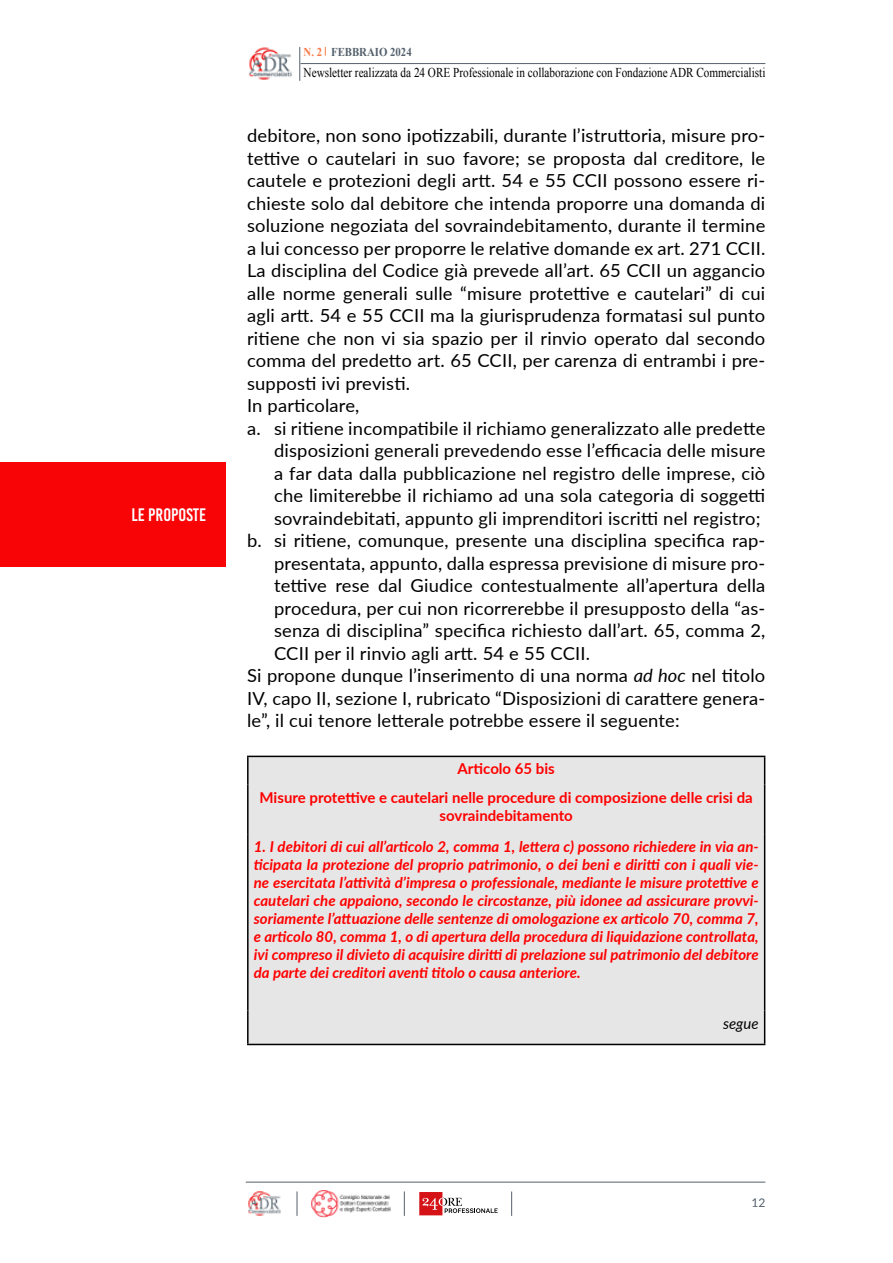
<style>
.page{position:relative;width:893px;height:1263px;background:#fff}
.page>*{position:absolute;margin:0;border:0;box-sizing:border-box;transform-origin:0 0}
.t1{font:18px "Lato";letter-spacing:.01em;color:#000}
.t2{font:18px "Bebas Kai";color:#fff}
.t3{font:italic 700 15px/18px "Lato";color:#f00;text-align:justify}
.t4{font:700 15px/28.3px "Lato";color:#f00;text-align:center}
.t5{font:italic 15px "Lato";color:#000}
.t6{font:13.5px "Times New Roman";color:#000;scale:.83 1}
.t7{font:700 12px "Times New Roman";color:#54606c;scale:.9 1}
.t8{font:12px "Lato";color:#54606c}
.s1{color:#f87847}
.s2{font-style:italic}
</style>
<div class="page">
<hr style="left:246px;top:1182px;width:519px;height:1px;background:#54606c">
<svg style="left:511px;top:1191px;width:1px;height:25px"></svg>
<svg style="left:297px;top:1191px;width:1px;height:25px"></svg>
<img style="left:248px;top:1191px;width:33px;height:25px">
<svg style="left:404px;top:1191px;width:1px;height:25px"></svg>
<img style="left:311px;top:1190px;width:80px;height:27px">
<svg style="left:419px;top:1192px;width:79px;height:23px"></svg>
<hr style="left:299px;top:47px;width:1px;height:34px;background:#54606c">
<hr style="left:301px;top:63px;width:464px;height:1px;background:#54606c">
<div style="left:0;top:462px;width:225px;height:105px;background:#f80406"></div>
<img style="left:249px;top:47px;width:43px;height:33px">
<div style="left:249px;top:757px;width:515px;height:287px;background:#e7e6e6"></div>
<hr style="left:247px;top:756px;width:518px;height:1px;background:#000">
<hr style="left:247px;top:757px;width:2px;height:28px;background:#000">
<svg style="left:764px;top:757px;width:1px;height:28px"></svg>
<hr style="left:247px;top:785px;width:2px;height:49px;background:#000">
<hr style="left:764px;top:785px;width:1px;height:49px;background:#000">
<hr style="left:247px;top:834px;width:2px;height:176px;background:#000">
<hr style="left:764px;top:834px;width:1px;height:176px;background:#000">
<hr style="left:247px;top:1010px;width:2px;height:34px;background:#000">
<hr style="left:764px;top:1010px;width:1px;height:34px;background:#000">
<hr style="left:247px;top:1044px;width:518px;height:1px;background:#000">
<p class="t2" style="left:132px;top:505px;width:76px">LE PROPOSTE</p>
<p class="t7" style="left:304px;top:43px;width:122px"><span class="s1">N. 2</span> FEBBRAIO 2024</p>
<p class="t6" style="left:304px;top:63px;width:558px">Newsletter realizzata da 24 ORE Professionale in collaborazione con Fondazione ADR Commercialisti</p>
<p class="t1" style="left:247px;top:123px;width:520px">debitore, non sono ipotizzabili, durante l’istruttoria, misure pro-</p>
<p class="t1" style="left:247px;top:145px;width:520px">tettive o cautelari in suo favore; se proposta dal creditore, le</p>
<p class="t1" style="left:247px;top:168px;width:520px">cautele e protezioni degli artt. 54 e 55 CCII possono essere ri-</p>
<p class="t1" style="left:247px;top:190px;width:520px">chieste solo dal debitore che intenda proporre una domanda di</p>
<p class="t1" style="left:247px;top:213px;width:520px">soluzione negoziata del sovraindebitamento, durante il termine</p>
<p class="t1" style="left:247px;top:235px;width:520px">a lui concesso per proporre le relative domande ex art. 271 CCII.</p>
<p class="t1" style="left:247px;top:258px;width:520px">La disciplina del Codice già prevede all’art. 65 CCII un aggancio</p>
<p class="t1" style="left:247px;top:280px;width:520px">alle norme generali sulle “misure protettive e cautelari” di cui</p>
<p class="t1" style="left:247px;top:303px;width:520px">agli artt. 54 e 55 CCII ma la giurisprudenza formatasi sul punto</p>
<p class="t1" style="left:247px;top:325px;width:520px">ritiene che non vi sia spazio per il rinvio operato dal secondo</p>
<p class="t1" style="left:247px;top:348px;width:520px">comma del predetto art. 65 CCII, per carenza di entrambi i pre-</p>
<p class="t1" style="left:247px;top:370px;width:165px">supposti ivi previsti.</p>
<p class="t1" style="left:247px;top:393px;width:114px">In particolare,</p>
<p class="t1" style="left:247px;top:415px;width:520px">a. si ritiene incompatibile il richiamo generalizzato alle predette</p>
<p class="t1" style="left:274px;top:438px;width:493px">disposizioni generali prevedendo esse l’efficacia delle misure</p>
<p class="t1" style="left:274px;top:460px;width:493px">a far data dalla pubblicazione nel registro delle imprese, ciò</p>
<p class="t1" style="left:274px;top:483px;width:493px">che limiterebbe il richiamo ad una sola categoria di soggetti</p>
<p class="t1" style="left:274px;top:505px;width:488px">sovraindebitati, appunto gli imprenditori iscritti nel registro;</p>
<p class="t1" style="left:247px;top:528px;width:520px">b. si ritiene, comunque, presente una disciplina specifica rap-</p>
<p class="t1" style="left:274px;top:550px;width:493px">presentata, appunto, dalla espressa previsione di misure pro-</p>
<p class="t1" style="left:274px;top:573px;width:493px">tettive rese dal Giudice contestualmente all’apertura della</p>
<p class="t1" style="left:274px;top:595px;width:493px">procedura, per cui non ricorrerebbe il presupposto della “as-</p>
<p class="t1" style="left:274px;top:618px;width:493px">senza di disciplina” specifica richiesto dall’art. 65, comma 2,</p>
<p class="t1" style="left:274px;top:640px;width:318px">CCII per il rinvio agli artt. 54 e 55 CCII.</p>
<p class="t1" style="left:247px;top:663px;width:520px">Si propone dunque l’inserimento di una norma <span class="s2">ad hoc</span> nel titolo</p>
<p class="t1" style="left:247px;top:685px;width:520px">IV, capo II, sezione I, rubricato “Disposizioni di carattere genera-</p>
<p class="t1" style="left:247px;top:708px;width:434px">le”, il cui tenore letterale potrebbe essere il seguente:</p>
<p class="t4" style="left:260px;top:754px;width:495px">Articolo 65 bis<br>Misure protettive e cautelari nelle procedure di composizione delle crisi da</p>
<p class="t4" style="left:440px;top:800px;width:135px">sovraindebitamento</p>
<p class="t3" style="left:254px;top:837px;width:506px">1. I debitori di cui all’articolo 2, comma 1, lettera c) possono richiedere in via an&shy;ticipata la protezione del proprio patrimonio, o dei beni e diritti con i quali vie&shy;ne esercitata l’attività d’impresa o professionale, mediante le misure protettive e cautelari che appaiono, secondo le circostanze, più idonee ad assicurare provvi&shy;soriamente l’attuazione delle sentenze di omologazione ex articolo 70, comma 7, e articolo 80, comma 1, o di apertura della procedura di liquidazione controllata, ivi compreso il divieto di acquisire diritti di prelazione sul patrimonio del debitore da parte dei creditori aventi titolo o causa anteriore.</p>
<p class="t5" style="left:723px;top:1012px;width:37px">segue</p>
<p class="t8" style="left:751px;top:1194px;width:15px">12</p>
</div>
